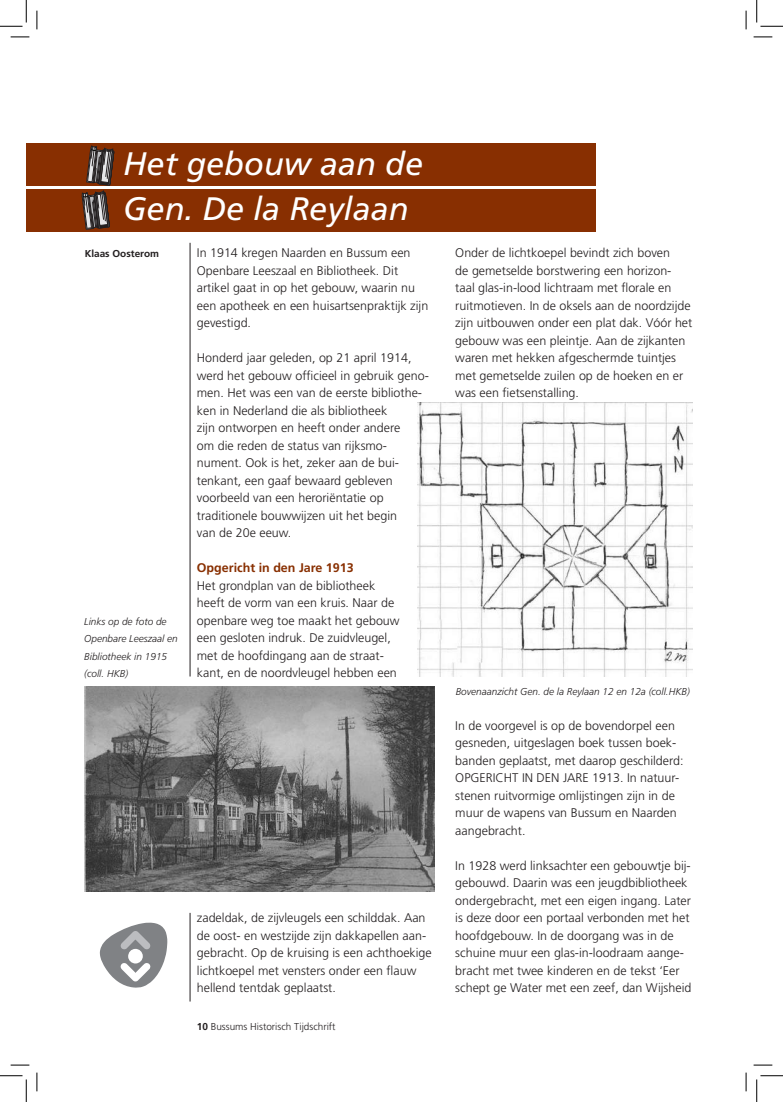
<style>
.page{position:relative;width:783px;height:1102px;background:#fff}
.page>*{position:absolute;margin:0;border:0;box-sizing:border-box;transform-origin:0 0}
.t1{font:italic 32.5px/45.1px "Frutiger";color:#fff}
.t2{font:300 12.5px/17.5px "Frutiger";color:#231f20}
.t3{font:700 12.5px "Frutiger";color:#882f01}
.t4{font:italic 300 10px/17.5px "Frutiger";color:#231f20}
.t5{font:300 10px "Frutiger";color:#231f20}
.t6{font:700 10px "Frutiger";color:#231f20}
.s1{font-weight:700}
</style>
<div class="page">
<hr style="left:190px;top:912px;width:1px;height:89px;background:#231f20">
<hr style="left:190px;top:243px;width:1px;height:433px;background:#231f20">
<img style="left:84px;top:686px;width:350px;height:205px">
<img style="left:417px;top:403px;width:275px;height:273px">
<svg style="left:100px;top:922px;width:67px;height:65px"></svg>
<div style="left:128px;top:948px;width:15px;height:15px;background:#fff;border-radius:50%"></div>
<div style="left:26px;top:144px;width:569px;height:42px;background:#882f01"></div>
<div style="left:26px;top:189px;width:569px;height:42px;background:#882f01"></div>
<svg style="left:82px;top:146px;width:32px;height:84px"></svg>
<svg style="left:11px;top:36px;width:18px;height:2px"></svg>
<svg style="left:753px;top:36px;width:19px;height:2px"></svg>
<svg style="left:11px;top:1064px;width:18px;height:1px"></svg>
<svg style="left:753px;top:1064px;width:19px;height:1px"></svg>
<svg style="left:36px;top:11px;width:2px;height:18px"></svg>
<svg style="left:36px;top:1072px;width:2px;height:19px"></svg>
<svg style="left:745px;top:11px;width:1px;height:18px"></svg>
<svg style="left:745px;top:1072px;width:1px;height:19px"></svg>
<svg style="left:0;top:0;width:27px;height:27px"></svg>
<svg style="left:0;top:1075px;width:27px;height:26px"></svg>
<svg style="left:756px;top:0;width:26px;height:27px"></svg>
<svg style="left:756px;top:1075px;width:26px;height:26px"></svg>
<h1 class="t1" style="left:123px;top:141px;width:301px">Het gebouw aan de<br>Gen. De la Reylaan</h1>
<p class="t6" style="left:85px;top:248px;width:76px">Klaas Oosterom</p>
<p class="t4" style="left:84px;top:612px;width:95px">Links op de foto de<br>Openbare Leeszaal en<br>Bibliotheek in 1915 (coll. HKB)</p>
<p class="t2" style="left:197px;top:244px;width:233px">In 1914 kregen Naarden en Bussum een Openbare Leeszaal en Bibliotheek. Dit artikel gaat in op het gebouw, waarin nu een apotheek en een huisartsenpraktijk zijn gevestigd.</p>
<p class="t2" style="left:197px;top:349px;width:233px">Honderd jaar geleden, op 21 april 1914, werd het gebouw officieel in gebruik geno&shy;men. Het was een van de eerste bibliothe&shy;ken in Nederland die als bibliotheek<br>zijn ontworpen en heeft onder andere<br>om die reden de status van rijksmo&shy;nument. Ook is het, zeker aan de bui&shy;tenkant, een gaaf bewaard gebleven voorbeeld van een heroriëntatie op traditionele bouwwijzen uit het begin<br>van de 20e eeuw.</p>
<p class="t3" style="left:197px;top:560px;width:158px">Opgericht in den Jare 1913</p>
<p class="t2" style="left:197px;top:576px;width:204px">Het grondplan van de bibliotheek heeft de vorm van een kruis. Naar de openbare weg toe maakt het gebouw een gesloten indruk. De zuidvleugel, met de hoofdingang aan de straat&shy;kant, en de noordvleugel hebben een</p>
<p class="t2" style="left:197px;top:909px;width:236px">zadeldak, de zijvleugels een schilddak. Aan de oost- en westzijde zijn dakkapellen aan&shy;gebracht. Op de kruising is een achthoekige lichtkoepel met vensters onder een flauw hellend tentdak geplaatst.</p>
<p class="t5" style="left:197px;top:1021px;width:140px"><span class="s1">10</span> Bussums Historisch Tijdschrift</p>
<p class="t2" style="left:455px;top:244px;width:238px">Onder de lichtkoepel bevindt zich boven<br>de gemetselde borstwering een horizon&shy;taal glas-in-lood lichtraam met florale en ruitmotieven. In de oksels aan de noordzijde zijn uitbouwen onder een plat dak. Vóór het gebouw was een pleintje. Aan de zijkanten waren met hekken afgeschermde tuintjes met gemetselde zuilen op de hoeken en er was een fietsenstalling.</p>
<p class="t4" style="left:455px;top:682px;width:235px">Bovenaanzicht Gen. de la Reylaan 12 en 12a (coll.HKB)</p>
<p class="t2" style="left:455px;top:716px;width:230px">In de voorgevel is op de bovendorpel een gesneden, uitgeslagen boek tussen boek&shy;banden geplaatst, met daarop geschilderd:<br>OPGERICHT IN DEN JARE 1913. In natuur&shy;stenen ruitvormige omlijstingen zijn in de muur de wapens van Bussum en Naarden aangebracht.</p>
<p class="t2" style="left:455px;top:856px;width:237px">In 1928 werd linksachter een gebouwtje bij&shy;gebouwd. Daarin was een jeugdbibliotheek ondergebracht, met een eigen ingang. Later is deze door een portaal verbonden met het hoofdgebouw. In de doorgang was in de schuine muur een glas-in-loodraam aange&shy;bracht met twee kinderen en de tekst ‘Eer schept ge Water met een zeef, dan Wijsheid</p>
</div>
